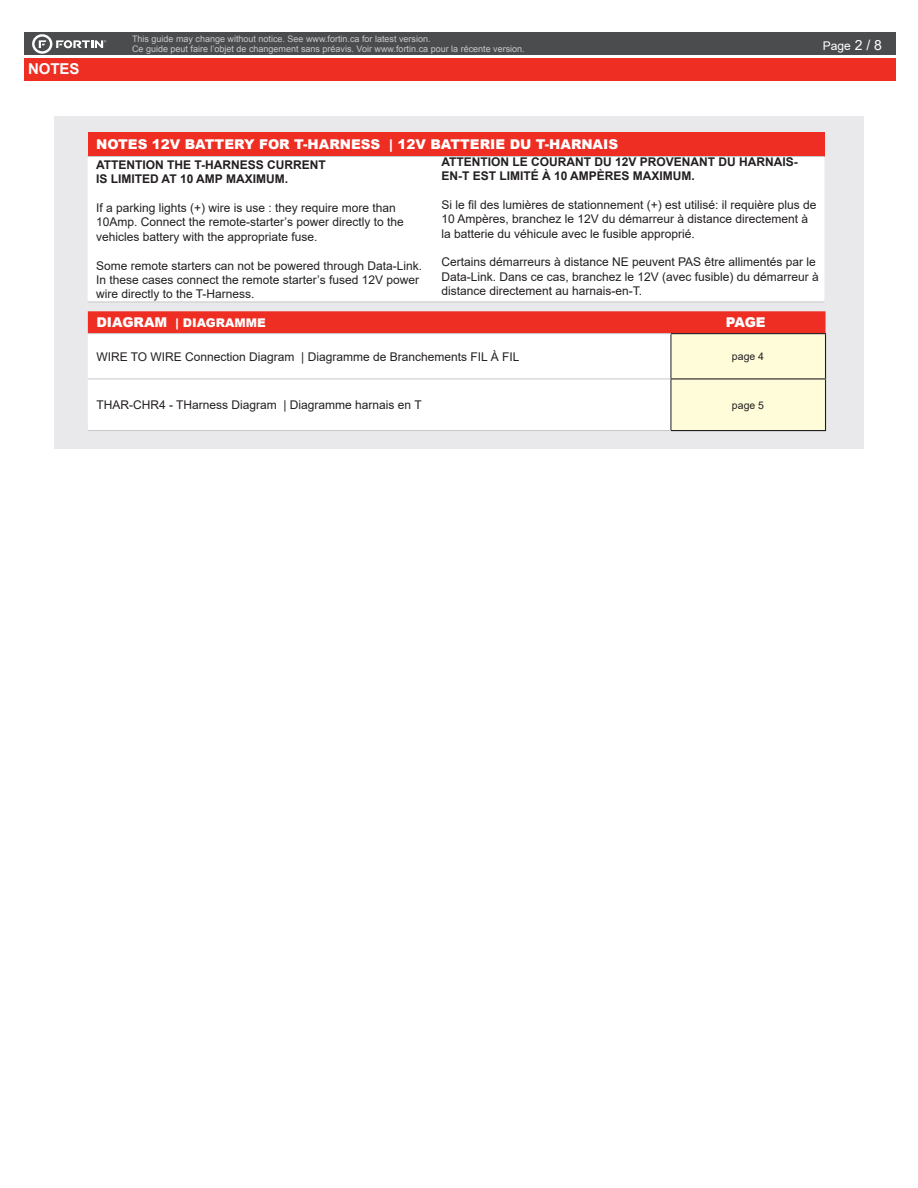
<style>
.page{position:relative;width:918px;height:1188px;background:#fff}
.page>*{position:absolute;margin:0;border:0;box-sizing:border-box;transform-origin:0 0}
.t1{font:700 15px "Arial";letter-spacing:-.005em;color:#fff}
.entretableau{font:900 13.5px "Arial";color:#fff}
.entretableau-2{font:12px/14.4px "Arial";color:#231f20}
.entretableau-3{font:700 12px/14.4px "Arial";color:#231f20}
.titre{font:12px "Arial";color:#231f20}
.entretableau-4{font:900 12px "Arial";color:#fff}
.t2{font:12px "Arial";color:#fff}
.entretableau-5{font:10.5px "Arial";color:#231f20}
.t3{font:9px/9.8px "Arial";color:#c7c8ca}
.s1{font-size:13.95px}
.s2{font-size:13.5px}
</style>
<div class="page">
<div style="left:24px;top:33px;width:872px;height:22px;background:#4b4c4d"></div>
<div style="left:24px;top:58px;width:872px;height:23px;background:#ee2e22"></div>
<svg style="left:32px;top:34px;width:74px;height:20px"></svg>
<div style="left:54px;top:116px;width:810px;height:332px;background:#e9e9ec"></div>
<div style="left:88px;top:132px;width:736px;height:25px;background:#ee2e22"></div>
<div style="left:88px;top:157px;width:736px;height:144px;background:#fff"></div>
<hr style="left:88px;top:302px;width:345px;height:1px;background:#c7c8ca">
<hr style="left:433px;top:302px;width:391px;height:1px;background:#c7c8ca">
<hr style="left:88px;top:156px;width:345px;height:1px;background:#c7c8ca">
<hr style="left:433px;top:156px;width:391px;height:1px;background:#c7c8ca">
<svg style="left:88px;top:311px;width:738px;height:119px;background:#fbd6ce"></svg>
<hr style="left:671px;top:334px;width:1px;height:45px;background:#231f20">
<hr style="left:671px;top:379px;width:1px;height:51px;background:#231f20">
<hr style="left:88px;top:379px;width:583px;height:1px;background:#c7c8ca">
<hr style="left:88px;top:430px;width:583px;height:1px;background:#c7c8ca">
<hr style="left:88px;top:333px;width:583px;height:1px;background:#c7c8ca">
<hr style="left:671px;top:333px;width:155px;height:1px;background:#231f20">
<hr style="left:825px;top:334px;width:1px;height:44px;background:#231f20">
<hr style="left:671px;top:378px;width:155px;height:1px;background:#231f20">
<hr style="left:825px;top:379px;width:1px;height:51px;background:#231f20">
<hr style="left:671px;top:430px;width:155px;height:1px;background:#231f20">
<p class="t1" style="left:28px;top:58px;width:53px">NOTES</p>
<p class="t3" style="left:132px;top:34px;width:394px">This guide may change without notice. See www.fortin.ca for latest version.<br>Ce guide peut faire l’objet de changement sans préavis. Voir www.fortin.ca pour la récente version.</p>
<p class="t2" style="left:823px;top:38px;width:61px">Page <span class="s1">2 / 8</span></p>
<p class="entretableau" style="left:96px;top:134px;width:524px">NOTES 12V BATTERY FOR T-HARNESS | 12V BATTERIE DU T-HARNAIS</p>
<p class="entretableau-3" style="left:96px;top:158px;width:231px">ATTENTION THE T-HARNESS CURRENT</p>
<p class="entretableau-3" style="left:96px;top:172px;width:194px">IS LIMITED AT 10 AMP MAXIMUM.</p>
<p class="entretableau-2" style="left:96px;top:201px;width:309px">If a parking lights (+) wire is use : they require more than<br>10Amp. Connect the remote-starter’s power directly to the vehicles battery with the appropriate fuse.</p>
<p class="entretableau-2" style="left:96px;top:258px;width:328px">Some remote starters can not be powered through Data-Link.<br>In these cases connect the remote starter’s fused 12V power wire directly to the T-Harness.</p>
<p class="entretableau-3" style="left:441px;top:154px;width:358px">ATTENTION LE COURANT DU 12V PROVENANT DU HARNAIS-<br>EN-T EST LIMITÉ À 10 AMPÈRES MAXIMUM.</p>
<p class="entretableau-2" style="left:441px;top:197px;width:377px">Si le fil des lumières de stationnement (+) est utilisé: il requière plus de<br>10 Ampères, branchez le 12V du démarreur à distance directement à la batterie du véhicule avec le fusible approprié.</p>
<p class="entretableau-2" style="left:441px;top:255px;width:379px">Certains démarreurs à distance NE peuvent PAS être allimentés par le<br>Data-Link. Dans ce cas, branchez le 12V (avec fusible) du démarreur à distance directement au harnais-en-T.</p>
<p class="entretableau-4" style="left:96px;top:314px;width:171px"><span class="s2">DIAGRAM</span> | DIAGRAMME</p>
<p class="entretableau" style="left:726px;top:312px;width:41px">PAGE</p>
<p class="titre" style="left:96px;top:348px;width:425px">WIRE TO WIRE Connection Diagram | Diagramme de Branchements FIL À FIL</p>
<p class="entretableau-5" style="left:732px;top:349px;width:34px">page 4</p>
<p class="titre" style="left:96px;top:397px;width:327px">THAR-CHR4 - THarness Diagram | Diagramme harnais en T</p>
<p class="entretableau-5" style="left:732px;top:398px;width:34px">page 5</p>
</div>
